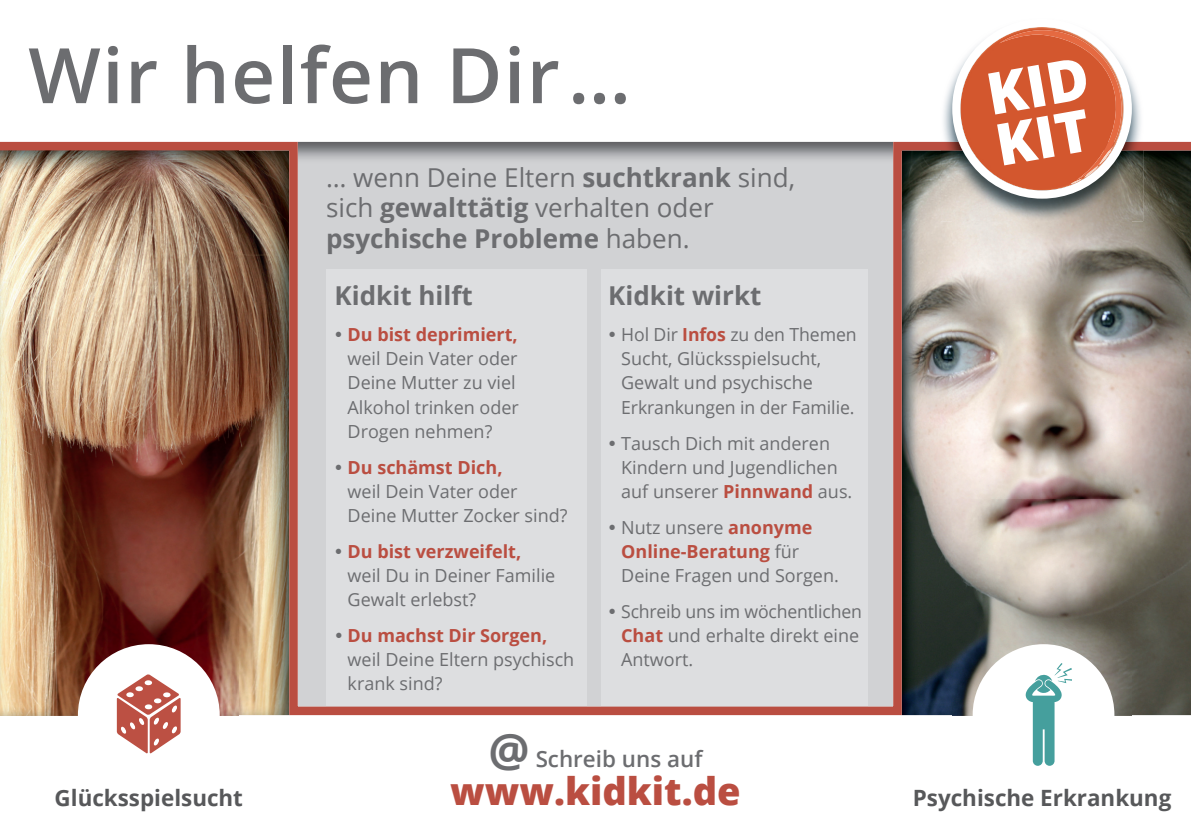
<style>
.page{position:relative;width:1191px;height:840px;background:#fff}
.page>*{position:absolute;margin:0;border:0;box-sizing:border-box;transform-origin:0 0}
.t1{font:600 76.4px "Open Sans";letter-spacing:.02em;color:#6c6d70}
.t2{font:800 38px "Open Sans";color:#ba4e41}
.t3{font:26px/30.4px "Open Sans";color:#6c6d70}
.t4{font:700 26px "Open Sans";color:#6c6d70}
.t5{font:700 22.4px "Open Sans";color:#57585a}
.t6{font:600 22.4px "Open Sans";color:#6c6d70}
.t7{font:18px/24px "Open Sans";color:#6c6d70}
.s1{font-weight:700}
.s2{font-weight:700;color:#ba4e41}
.s3{font-weight:700;font-size:46px}
</style>
<div class="page">
<img style="left:0;top:714px;width:280px;height:1px">
<img style="left:349px;top:714px;width:212px;height:1px">
<img style="left:630px;top:714px;width:211px;height:1px">
<img style="left:910px;top:714px;width:281px;height:1px">
<div style="left:972px;top:643px;width:142px;height:142px;background:#fff;border-radius:50%"></div>
<svg style="left:1032px;top:714px;width:23px;height:51px"></svg>
<div style="left:78px;top:643px;width:142px;height:142px;background:#fff;border-radius:50%"></div>
<svg style="left:117px;top:714px;width:64px;height:39px"></svg>
<img style="left:0;top:142px;width:1191px;height:572px">
<img style="left:941px;top:28px;width:202px;height:193px">
<img style="left:960px;top:109px;width:52px;height:76px">
<img style="left:999px;top:30px;width:122px;height:150px">
<img style="left:1099px;top:146px;width:14px;height:18px">
<svg style="left:1100px;top:149px;width:10px;height:13px"></svg>
<img style="left:1084px;top:166px;width:14px;height:11px">
<svg style="left:1070px;top:178px;width:12px;height:6px"></svg>
<svg style="left:988px;top:60px;width:98px;height:105px"></svg>
<div style="left:952px;top:19px;width:179px;height:179px;border:8px solid #fff;border-radius:50%"></div>
<h1 class="t1" style="left:28px;top:23px;width:604px">Wir helfen Dir …</h1>
<h3 class="t3" style="left:326px;top:161px;width:470px">… wenn Deine Eltern <span class="s1">suchtkrank</span> sind, sich <span class="s1">gewalttätig</span> verhalten oder <span class="s1">psychische Probleme</span> haben.</h3>
<h3 class="t4" style="left:334px;top:277px;width:140px">Kidkit hilft</h3>
<p class="t7" style="left:347px;top:322px;width:173px;text-indent:-13px">• <span class="s2">Du bist deprimiert, </span>weil Dein Vater oder<br>Deine Mutter zu viel<br>Alkohol trinken oder<br>Drogen nehmen?</p>
<p class="t7" style="left:347px;top:454px;width:221px;text-indent:-13px">• <span class="s2">Du schämst Dich,<br></span>weil Dein Vater oder<br>Deine Mutter Zocker sind?</p>
<p class="t7" style="left:347px;top:538px;width:209px;text-indent:-13px">• <span class="s2">Du bist verzweifelt, </span>weil Du in Deiner Familie<br>Gewalt erlebst?</p>
<p class="t7" style="left:347px;top:622px;width:228px;text-indent:-13px">• <span class="s2">Du machst Dir Sorgen, </span>weil Deine Eltern psychisch krank sind?</p>
<h3 class="t4" style="left:608px;top:277px;width:155px">Kidkit wirkt</h3>
<p class="t7" style="left:621px;top:322px;width:237px;text-indent:-13px">• Hol Dir <span class="s2">Infos</span> zu den Themen<br>Sucht, Glücksspielsucht,<br>Gewalt und psychische<br>Erkrankungen in der Familie.</p>
<p class="t7" style="left:621px;top:430px;width:233px;text-indent:-13px">• Tausch Dich mit anderen<br>Kindern und Jugendlichen auf unserer <span class="s2">Pinnwand</span> aus.</p>
<p class="t7" style="left:621px;top:514px;width:219px;text-indent:-13px">• Nutz unsere <span class="s2">anonyme<br>Online-Beratung</span> für<br>Deine Fragen und Sorgen.</p>
<p class="t7" style="left:621px;top:598px;width:242px;text-indent:-13px">• Schreib uns im wöchentlichen<br><span class="s2">Chat</span> und erhalte direkt eine<br>Antwort.</p>
<p class="t6" style="left:488px;top:743px;width:215px"><span class="s3">@</span> Schreib uns auf</p>
<h2 class="t2" style="left:450px;top:762px;width:292px">www.kidkit.de</h2>
<p class="t5" style="left:55px;top:781px;width:190px">Glücksspielsucht</p>
<p class="t5" style="left:913px;top:781px;width:260px">Psychische Erkrankung</p>
</div>
